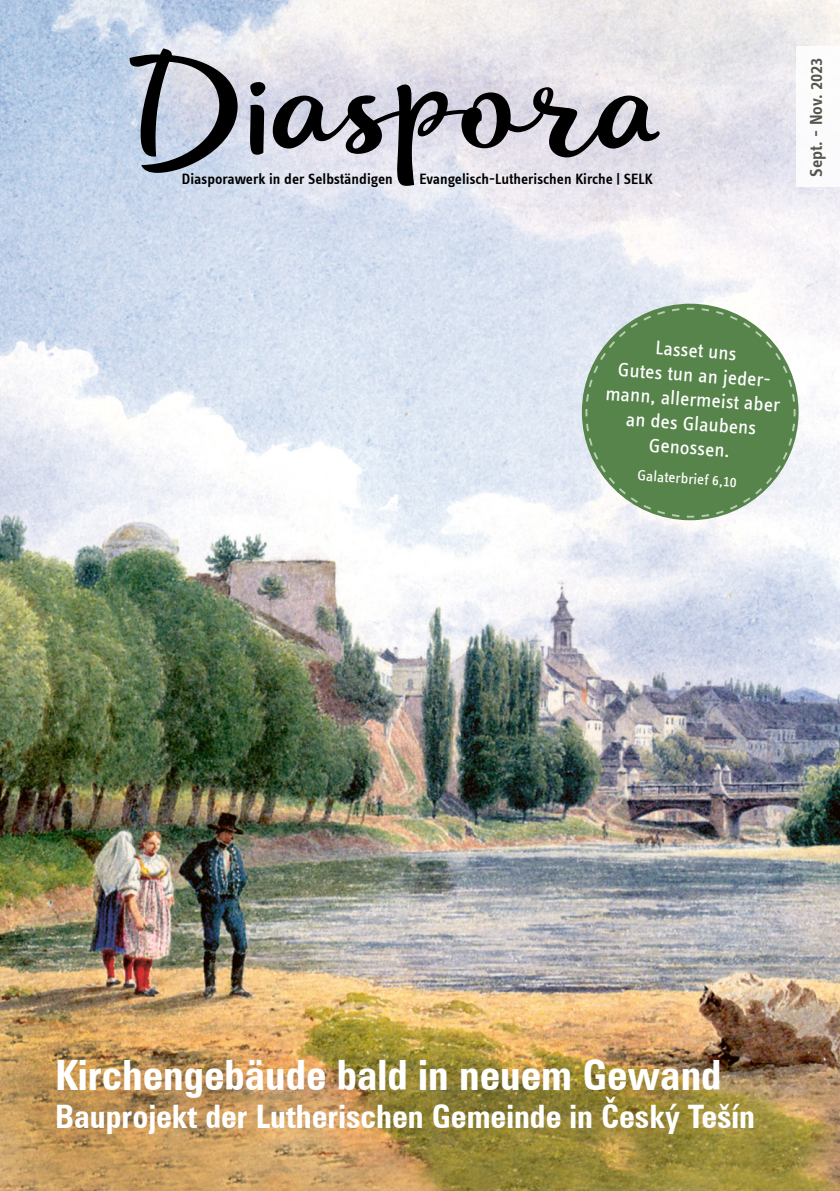
<style>
.page{position:relative;width:840px;height:1191px;background:#fff}
.page>*{position:absolute;margin:0;border:0;box-sizing:border-box;transform-origin:0 0}
.t1{font:136.4px "Lifehack";color:#000}
.t2{font:700 condensed 41.8px "Zurich BT";color:#fff}
.t3{font:700 condensed 32.4px "Zurich BT";color:#fff}
.t4{font:20.2px/24.4px "Info Text Book Tf";color:#fff;text-align:center}
.t5{font:18px "Info Text Semibold Tf";color:#57544b}
.t6{font:15.4px "Info Text Semibold Tf";letter-spacing:-.005em;color:#000}
.t7{font:15.4px "Info Text Book Tf";color:#fff}
</style>
<div class="page">
<img style="left:0;top:0;width:839px;height:1191px">
<div style="left:795px;top:46px;width:44px;height:141px;background:#fff"></div>
<svg style="left:584px;top:307px;width:212px;height:211px;background:#73996b"></svg>
<p class="t1" style="left:130px;top:9px;width:533px">Diaspora</p>
<p class="t6" style="left:182px;top:170px;width:212px">Diasporawerk in der Selbständigen</p>
<p class="t6" style="left:419px;top:170px;width:235px">Evangelisch-Lutherischen Kirche | SELK</p>
<p class="t5" style="left:805px;top:177px;width:120px;rotate:-90deg">Sept. - Nov. 2023</p>
<p class="t4" style="left:609px;top:332px;width:176px;rotate:4deg">Lasset uns<br>Gutes tun an jeder&shy;mann, allermeist aber an des Glaubens<br>Genossen.</p>
<p class="t7" style="left:637px;top:467px;width:101px;rotate:4deg">Galaterbrief 6,10</p>
<p class="t2" style="left:55px;top:1049px;width:667px">Kirchengebäude bald in neuem Gewand</p>
<p class="t3" style="left:55px;top:1097px;width:701px">Bauprojekt der Lutherischen Gemeinde in Český Tešín</p>
</div>
